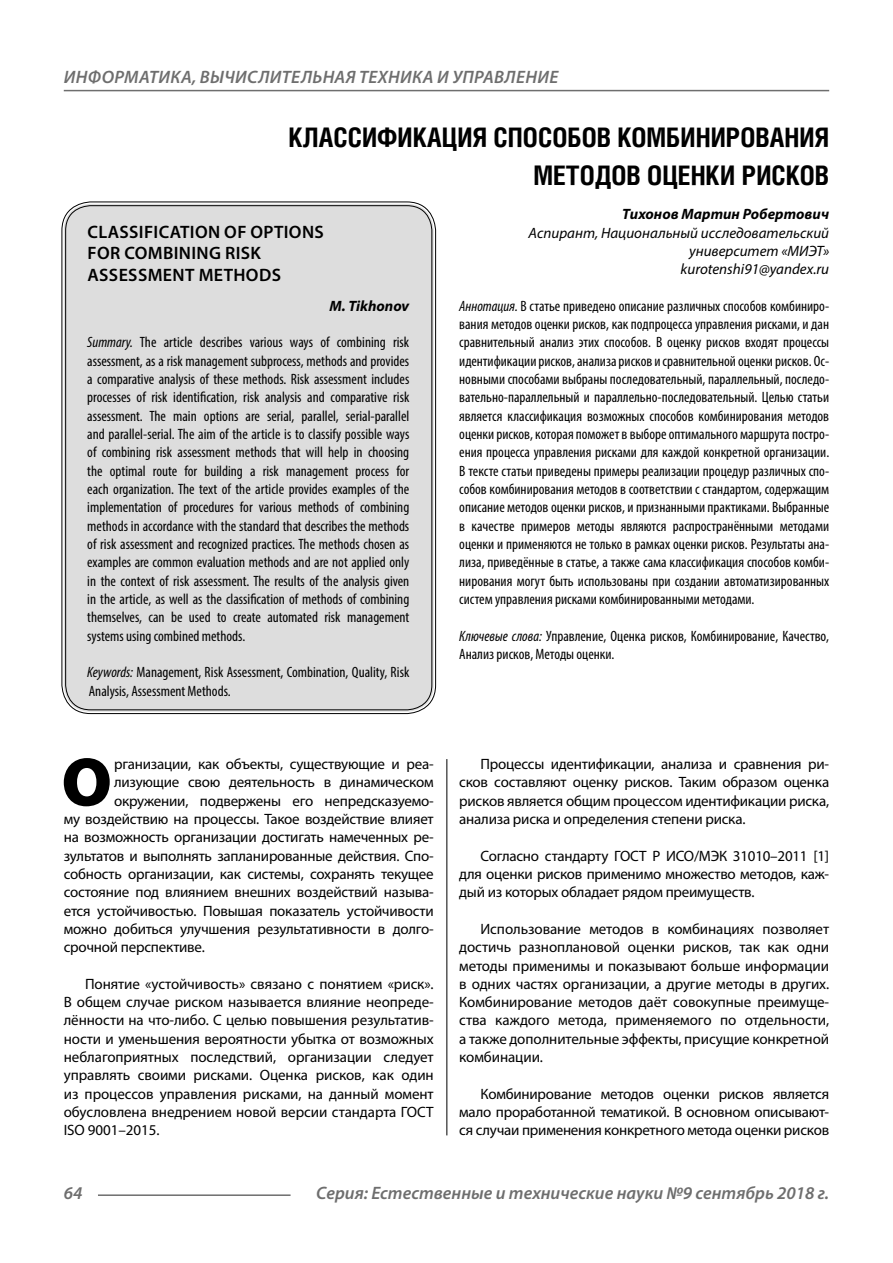
<style>
.page{position:relative;width:893px;height:1263px;background:#fff}
.page>*{position:absolute;margin:0;border:0;box-sizing:border-box;transform-origin:0 0}
.Bukvica{font:900 69.3px "Myriad Pro";color:#000}
.Header{font:700 27px/37.5px "Helios Cond";color:#000;text-align:right}
.t1{font:italic 600 18px "Myriad Pro";letter-spacing:.005em;color:#6e6e6e}
.Header-eng{font:600 18px/21.6px "Myriad Pro";letter-spacing:.02em;color:#000}
.Normal{font:15px/18.3px "Myriad Pro";letter-spacing:-.015em;color:#000;text-align:justify}
.Annotation-rus{font:condensed 15px/18.3px "Myriad Pro";color:#000;text-align:justify}
.Annotation-eng{font:condensed 15px/18.3px "Myriad Pro";color:#000;text-align:justify}
.Bukvica-2{font:15px "Myriad Pro";letter-spacing:-.015em;color:#000}
.Author-doc{font:italic 15px/18.3px "Myriad Pro";color:#000;text-align:right}
.Author{font:italic 700 15px "Myriad Pro";color:#000}
.Author-email{font:italic 15px "Myriad Pro";color:#000}
.Author-eng{font:italic 700 15px "Myriad Pro";color:#000}
.s1{font-style:italic}
</style>
<div class="page">
<hr style="left:98px;top:1194px;width:193px;height:2px;background:#6e6e6e">
<hr style="left:64px;top:90px;width:765px;height:1px;background:#6e6e6e">
<div style="left:64px;top:204px;width:370px;height:508px;background:#ddd;border-radius:27px"></div>
<hr style="left:446px;top:759px;width:1px;height:376px;background:#000">
<p class="t1" style="left:64px;top:66px;width:496px">ИНФОРМАТИКА, ВЫЧИСЛИТЕЛЬНАЯ ТЕХНИКА И УПРАВЛЕНИЕ</p>
<p class="Header" style="left:288px;top:118px;width:542px">КЛАССИФИКАЦИЯ СПОСОБОВ КОМБИНИРОВАНИЯ<br>МЕТОДОВ ОЦЕНКИ РИСКОВ</p>
<p class="Author" style="left:622px;top:204px;width:209px">Тихонов Мартин Робертович</p>
<p class="Author-doc" style="left:529px;top:223px;width:302px">Аспирант, Национальный исследовательский университет «МИЭТ»</p>
<p class="Author-email" style="left:681px;top:260px;width:150px">kurotenshi91@yandex.ru</p>
<p class="Annotation-rus" style="left:459px;top:296px;width:371px"><span class="s1">Аннотация.</span> В статье приведено описание различных способов комбиниро&shy;вания методов оценки рисков, как подпроцесса управления рисками, и дан сравнительный анализ этих способов. В оценку рисков входят процессы идентификации рисков, анализа рисков и сравнительной оценки рисков. Ос&shy;новными способами выбраны последовательный, параллельный, последо&shy;вательно-параллельный и параллельно-последовательный. Целью статьи является классификация возможных способов комбинирования методов оценки рисков, которая поможет в выборе оптимального маршрута постро&shy;ения процесса управления рисками для каждой конкретной организации.<br>В тексте статьи приведены примеры реализации процедур различных спо&shy;собов комбинирования методов в соответствии с стандартом, содержащим описание методов оценки рисков, и признанными практиками. Выбранные в качестве примеров методы являются распространёнными методами оценки и применяются не только в рамках оценки рисков. Результаты ана&shy;лиза, приведённые в статье, а также сама классификация способов комби&shy;нирования могут быть использованы при создании автоматизированных систем управления рисками комбинированными методами.</p>
<p class="Annotation-rus" style="left:459px;top:626px;width:371px"><span class="s1">Ключевые слова:</span> Управление, Оценка рисков, Комбинирование, Качество,<br>Анализ рисков, Методы оценки.</p>
<p class="Header-eng" style="left:87px;top:220px;width:238px">CLASSIFICATION OF OPTIONS<br>FOR COMBINING RISK<br>ASSESSMENT METHODS</p>
<p class="Author-eng" style="left:329px;top:296px;width:81px">M. Tikhonov</p>
<p class="Annotation-eng" style="left:87px;top:333px;width:324px"><span class="s1">Summary.</span> The article describes various ways of combining risk assessment, as a risk management subprocess, methods and provides a comparative analysis of these methods. Risk assessment includes processes of risk identification, risk analysis and comparative risk assessment. The main options are serial, parallel, serial-parallel and parallel-serial. The aim of the article is to classify possible ways of combining risk assessment methods that will help in choosing the optimal route for building a risk management process for each organization. The text of the article provides examples of the implementation of procedures for various methods of combining methods in accordance with the standard that describes the methods of risk assessment and recognized practices. The methods chosen as examples are common evaluation methods and are not applied only in the context of risk assessment. The results of the analysis given in the article, as well as the classification of methods of combining themselves, can be used to create automated risk management systems using combined methods.</p>
<p class="Annotation-eng" style="left:87px;top:663px;width:323px"><span class="s1">Keywords:</span> Management, Risk Assessment, Combination, Quality, Risk<br>Analysis, Assessment Methods.</p>
<p class="Bukvica" style="left:61px;top:736px;width:52px">О</p>
<p class="Bukvica-2" style="left:114px;top:755px;width:321px">рганизации, как объекты, существующие и реа-</p>
<p class="Bukvica-2" style="left:114px;top:773px;width:321px">лизующие свою деятельность в динамическом</p>
<p class="Bukvica-2" style="left:114px;top:791px;width:321px">окружении, подвержены его непредсказуемо-</p>
<p class="Bukvica-2" style="left:64px;top:810px;width:371px">му воздействию на процессы. Такое воздействие влияет</p>
<p class="Bukvica-2" style="left:64px;top:828px;width:371px">на возможность организации достигать намеченных ре-</p>
<p class="Bukvica-2" style="left:64px;top:846px;width:371px">зультатов и выполнять запланированные действия. Спо-</p>
<p class="Bukvica-2" style="left:64px;top:864px;width:371px">собность организации, как системы, сохранять текущее</p>
<p class="Bukvica-2" style="left:64px;top:883px;width:371px">состояние под влиянием внешних воздействий называ-</p>
<p class="Bukvica-2" style="left:64px;top:901px;width:371px">ется устойчивостью. Повышая показатель устойчивости</p>
<p class="Bukvica-2" style="left:64px;top:919px;width:371px">можно добиться улучшения результативности в долго-</p>
<p class="Bukvica-2" style="left:64px;top:938px;width:143px">срочной перспективе.</p>
<p class="Normal" style="left:64px;top:974px;width:371px;text-indent:21px">Понятие «устойчивость» связано с понятием «риск».<br>В общем случае риском называется влияние неопреде&shy;лённости на что-либо. С целью повышения результатив&shy;ности и уменьшения вероятности убытка от возможных неблагоприятных последствий, организации следует управлять своими рисками. Оценка рисков, как один из процессов управления рисками, на данный момент обусловлена внедрением новой версии стандарта ГОСТ ISO 9001–2015.</p>
<p class="Normal" style="left:459px;top:754px;width:371px;text-indent:21px">Процессы идентификации, анализа и сравнения ри&shy;сков составляют оценку рисков. Таким образом оценка рисков является общим процессом идентификации риска, анализа риска и определения степени риска.</p>
<p class="Normal" style="left:459px;top:846px;width:371px;text-indent:21px">Согласно стандарту ГОСТ Р ИСО/МЭК 31010–2011 [1] для оценки рисков применимо множество методов, каж&shy;дый из которых обладает рядом преимуществ.</p>
<p class="Normal" style="left:459px;top:919px;width:371px;text-indent:21px">Использование методов в комбинациях позволяет достичь разноплановой оценки рисков, так как одни методы применимы и показывают больше информации в одних частях организации, а другие методы в других.<br>Комбинирование методов даёт совокупные преимуще&shy;ства каждого метода, применяемого по отдельности, а также дополнительные эффекты, присущие конкретной комбинации.</p>
<p class="Normal" style="left:459px;top:1084px;width:371px;text-indent:21px">Комбинирование методов оценки рисков является мало проработанной тематикой. В основном описывают&shy;ся случаи применения конкретного метода оценки рисков</p>
<p class="t1" style="left:64px;top:1182px;width:20px">64</p>
<p class="t1" style="left:316px;top:1182px;width:514px">Серия: Естественные и технические науки №9 сентябрь 2018 г.</p>
</div>
